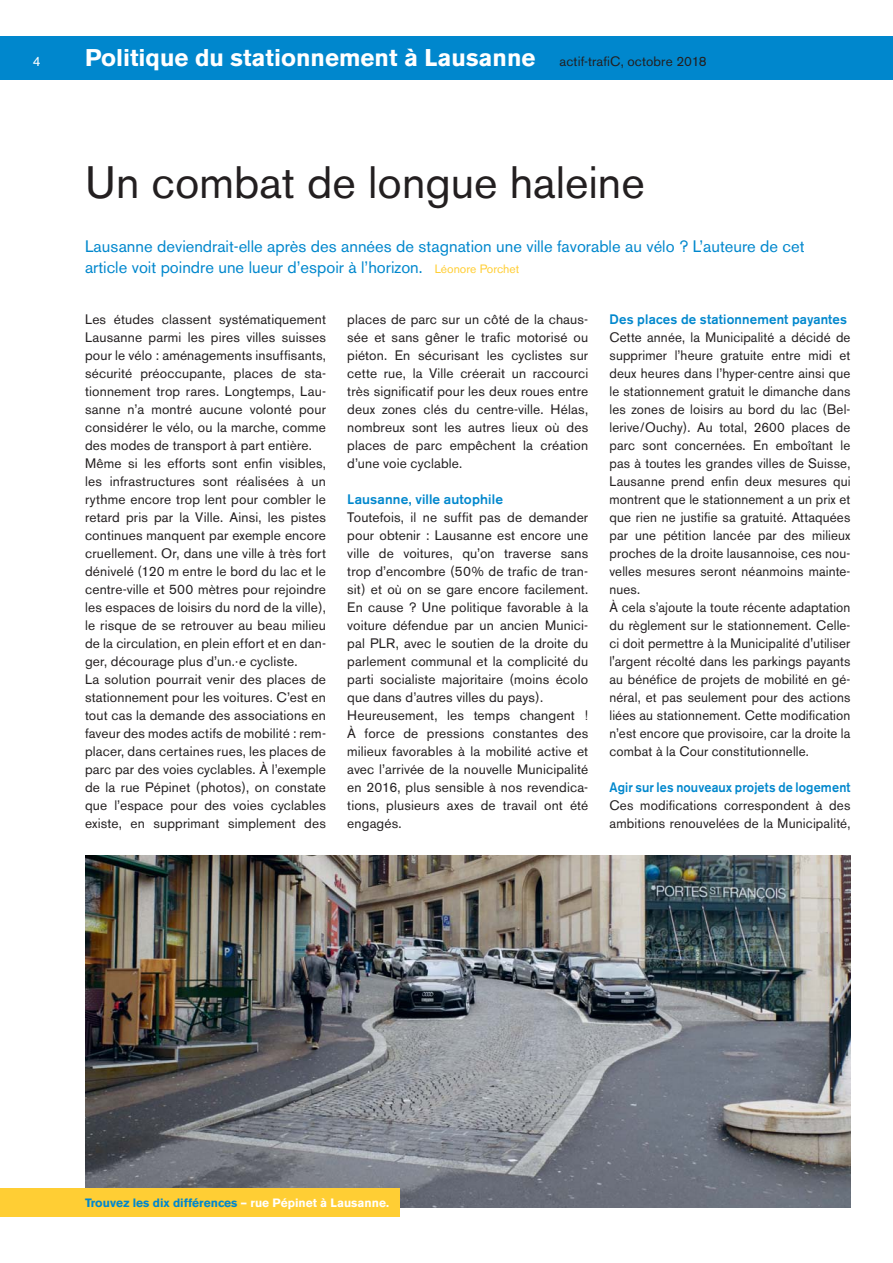
<style>
.page{position:relative;width:893px;height:1263px;background:#fff}
.page>*{position:absolute;margin:0;border:0;box-sizing:border-box;transform-origin:0 0}
.t1{font:45px "Akzidenz Grotesk BE";color:#231f20}
.t2{font:700 24px "Akzidenz Grotesk BE";color:#fff}
.t3{font:16.5px/21px "Akzidenz Grotesk BE";color:#0087cd}
.t4{font:13.65px/18px "Akzidenz Grotesk BE";letter-spacing:.01em;color:#231f20}
.t5{font:500 13.65px "Akzidenz Grotesk BE";letter-spacing:.01em;color:#0087cd}
.t6{font:500 13.65px "Akzidenz Grotesk BE";letter-spacing:.01em;color:#0087cd;scale:.92 1}
.t7{font:13.5px "Akzidenz Grotesk BE";color:#fff}
.t8{font:700 12px "Akzidenz Grotesk BE";color:#0087cd}
.s1{font-weight:400;font-size:13.5px;color:#231f20}
.s2{font-size:12px;color:#ffce34}
.s3{color:#fff}
</style>
<div class="page">
<div style="left:72px;top:36px;width:821px;height:43px;background:#0087cd"></div>
<div style="left:0;top:36px;width:77px;height:43px;background:#0087cd"></div>
<img style="left:85px;top:855px;width:765px;height:353px">
<div style="left:0;top:1188px;width:400px;height:29px;background:#ffce34"></div>
<p class="t7" style="left:33px;top:56px;width:9px">4</p>
<h2 class="t2" style="left:85px;top:49px;width:623px">Politique du stationnement à Lausanne <span class="s1">actif-trafiC, octobre 2018</span></h2>
<h1 class="t1" style="left:85px;top:166px;width:561px">Un combat de longue haleine</h1>
<p class="t3" style="left:85px;top:237px;width:721px">Lausanne deviendrait-elle après des années de stagnation une ville favorable au vélo ? L’auteure de cet article voit poindre une lueur d’espoir à l’horizon. <span class="s2">Léonore Porchet</span></p>
<p class="t4" style="left:85px;top:312px;width:243px">Les études classent systématiquement Lausanne parmi les pires villes suisses pour le vélo : aménagements insuffisants, sécurité préoccupante, places de sta&shy;tionnement trop rares. Longtemps, Lau&shy;sanne n’a montré aucune volonté pour considérer le vélo, ou la marche, comme des modes de transport à part entière.<br>Même si les efforts sont enfin visibles, les infrastructures sont réalisées à un rythme encore trop lent pour combler le retard pris par la Ville. Ainsi, les pistes continues manquent par exemple encore cruellement. Or, dans une ville à très fort dénivelé (120 m entre le bord du lac et le centre-ville et 500 mètres pour rejoindre les espaces de loisirs du nord de la ville), le risque de se retrouver au beau milieu de la circulation, en plein effort et en dan&shy;ger, décourage plus d’un.·e cycliste.<br>La solution pourrait venir des places de stationnement pour les voitures. C’est en tout cas la demande des associations en faveur des modes actifs de mobilité : rem&shy;placer, dans certaines rues, les places de parc par des voies cyclables. À l’exemple de la rue Pépinet (photos), on constate que l’espace pour des voies cyclables existe, en supprimant simplement des</p>
<p class="t4" style="left:347px;top:312px;width:242px;text-align:justify">places de parc sur un côté de la chaus&shy;sée et sans gêner le trafic motorisé ou piéton. En sécurisant les cyclistes sur cette rue, la Ville créerait un raccourci très significatif pour les deux roues entre deux zones clés du centre-ville. Hélas, nombreux sont les autres lieux où des places de parc empêchent la création d’une voie cyclable.</p>
<p class="t5" style="left:609px;top:314px;width:239px">Des places de stationnement payantes</p>
<p class="t4" style="left:609px;top:330px;width:242px">Cette année, la Municipalité a décidé de supprimer l’heure gratuite entre midi et deux heures dans l’hyper-centre ainsi que le stationnement gratuit le dimanche dans les zones de loisirs au bord du lac (Bel&shy;lerive/Ouchy). Au total, 2600 places de parc sont concernées. En emboîtant le pas à toutes les grandes villes de Suisse, Lausanne prend enfin deux mesures qui montrent que le stationnement a un prix et que rien ne justifie sa gratuité. Attaquées par une pétition lancée par des milieux proches de la droite lausannoise, ces nou&shy;velles mesures seront néanmoins mainte&shy;nues.<br>À cela s’ajoute la toute récente adaptation du règlement sur le stationnement. Celle&shy;ci doit permettre à la Municipalité d'utiliser l'argent récolté dans les parkings payants au bénéfice de projets de mobilité en gé&shy;néral, et pas seulement pour des actions liées au stationnement. Cette modification n’est encore que provisoire, car la droite la combat à la Cour constitutionnelle.</p>
<p class="t6" style="left:609px;top:782px;width:263px">Agir sur les nouveaux projets de logement</p>
<p class="t4" style="left:609px;top:798px;width:242px">Ces modifications correspondent à des ambitions renouvelées de la Municipalité,</p>
<p class="t5" style="left:347px;top:494px;width:157px">Lausanne, ville autophile</p>
<p class="t4" style="left:347px;top:510px;width:242px">Toutefois, il ne suffit pas de demander pour obtenir : Lausanne est encore une ville de voitures, qu’on traverse sans trop d’encombre (50% de trafic de tran&shy;sit) et où on se gare encore facilement.<br>En cause ? Une politique favorable à la voiture défendue par un ancien Munici&shy;pal PLR, avec le soutien de la droite du parlement communal et la complicité du parti socialiste majoritaire (moins écolo que dans d’autres villes du pays).<br>Heureusement, les temps changent !<br>À force de pressions constantes des milieux favorables à la mobilité active et avec l’arrivée de la nouvelle Municipalité en 2016, plus sensible à nos revendica&shy;tions, plusieurs axes de travail ont été engagés.</p>
<p class="t8" style="left:85px;top:1199px;width:305px">Trouvez les dix différences <span class="s3">– rue Pépinet à Lausanne.</span></p>
</div>
